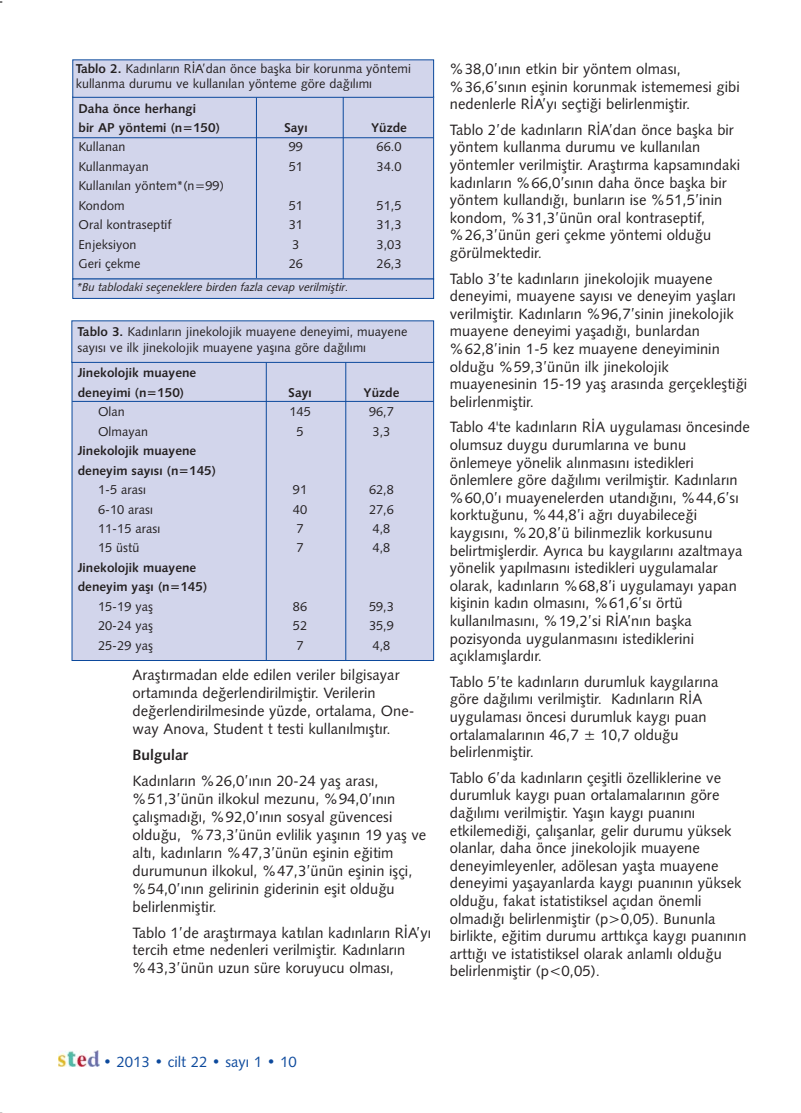
<style>
.page{position:relative;width:801px;height:1113px;background:#fff}
.page>*{position:absolute;margin:0;border:0;box-sizing:border-box;transform-origin:0 0}
.t1{font:15px/17.5px "Humanist 531 BT Roman A";color:#231f20}
.t2{font:15px "Humanist 531 BT Roman A";color:#0c499c}
.t3{font:15px "Humanist 531 BT Bold A";color:#231f20}
.t4{font:12.9px/15.5px "Humanist 531 BT Roman A";color:#231f20}
.t5{font:12.9px/19.5px "Humanist 531 BT Bold A";color:#231f20}
.t6{font:italic 11.4px "Humanist 531 BT Roman A";color:#231f20}
.s1{font-family:"Humanist 531 BT Bold A"}
</style>
<div class="page">
<img style="left:58px;top:1050px;width:42px;height:16px">
<div style="left:73px;top:97px;width:360px;height:182px;background:#d2d5eb"></div>
<div style="left:73px;top:97px;width:360px;height:182px;border:1px solid #0c499c"></div>
<div style="left:73px;top:60px;width:360px;height:37px;background:#d2d5eb"></div>
<hr style="left:73px;top:137px;width:360px;height:1px;background:#0c499c">
<hr style="left:343px;top:97px;width:1px;height:182px;background:#0c499c">
<div style="left:73px;top:279px;width:360px;height:19px;background:#d2d5eb"></div>
<hr style="left:256px;top:98px;width:1px;height:180px;background:#0c499c">
<div style="left:72px;top:362px;width:361px;height:298px;background:#d2d5eb"></div>
<div style="left:72px;top:321px;width:361px;height:41px;background:#d2d5eb"></div>
<hr style="left:72px;top:401px;width:361px;height:1px;background:#0c499c">
<hr style="left:345px;top:362px;width:1px;height:298px;background:#0c499c">
<hr style="left:266px;top:362px;width:1px;height:298px;background:#0c499c">
<p class="t4" style="left:76px;top:61px;width:337px"><span class="s1">Tablo 2.</span> Kadınların RİA’dan önce başka bir korunma yöntemi kullanma durumu ve kullanılan yönteme göre dağılımı</p>
<p class="t5" style="left:78px;top:100px;width:143px">Daha önce herhangi<br>bir AP yöntemi (n=150)</p>
<p class="t5" style="left:284px;top:119px;width:25px">Sayı</p>
<p class="t5" style="left:371px;top:119px;width:37px">Yüzde</p>
<p class="t4" style="left:78px;top:140px;width:48px">Kullanan</p>
<p class="t4" style="left:289px;top:140px;width:16px">99</p>
<p class="t4" style="left:376px;top:140px;width:26px">66.0</p>
<p class="t4" style="left:78px;top:160px;width:72px">Kullanmayan</p>
<p class="t4" style="left:289px;top:160px;width:16px">51</p>
<p class="t4" style="left:376px;top:160px;width:26px">34.0</p>
<p class="t4" style="left:78px;top:177px;width:147px;line-height:19.5px">Kullanılan yöntem*(n=99)<br>Kondom</p>
<p class="t4" style="left:289px;top:199px;width:16px">51</p>
<p class="t4" style="left:376px;top:199px;width:26px">51,5</p>
<p class="t4" style="left:78px;top:218px;width:95px">Oral kontraseptif</p>
<p class="t4" style="left:289px;top:218px;width:16px">31</p>
<p class="t4" style="left:376px;top:218px;width:26px">31,3</p>
<p class="t4" style="left:78px;top:238px;width:60px">Enjeksiyon</p>
<p class="t4" style="left:292px;top:238px;width:9px">3</p>
<p class="t4" style="left:376px;top:238px;width:26px">3,03</p>
<p class="t4" style="left:78px;top:257px;width:64px">Geri çekme</p>
<p class="t4" style="left:289px;top:257px;width:16px">26</p>
<p class="t4" style="left:376px;top:257px;width:26px">26,3</p>
<p class="t6" style="left:76px;top:282px;width:276px">*Bu tablodaki seçeneklere birden fazla cevap verilmiştir.</p>
<p class="t4" style="left:78px;top:325px;width:331px"><span class="s1">Tablo 3.</span> Kadınların jinekolojik muayene deneyimi, muayene sayısı ve ilk jinekolojik muayene yaşına göre dağılımı</p>
<p class="t5" style="left:78px;top:364px;width:120px">Jinekolojik muayene deneyimi (n=150)</p>
<p class="t5" style="left:288px;top:384px;width:25px">Sayı</p>
<p class="t5" style="left:363px;top:384px;width:37px">Yüzde</p>
<p class="t4" style="left:98px;top:405px;width:28px">Olan</p>
<p class="t4" style="left:289px;top:405px;width:23px">145</p>
<p class="t4" style="left:369px;top:405px;width:26px">96,7</p>
<p class="t4" style="left:98px;top:425px;width:52px">Olmayan</p>
<p class="t4" style="left:296px;top:425px;width:9px">5</p>
<p class="t4" style="left:372px;top:425px;width:19px">3,3</p>
<p class="t5" style="left:78px;top:442px;width:140px">Jinekolojik muayene deneyim sayısı (n=145)</p>
<p class="t4" style="left:98px;top:483px;width:50px">1-5 arası</p>
<p class="t4" style="left:293px;top:483px;width:16px">91</p>
<p class="t4" style="left:369px;top:483px;width:26px">62,8</p>
<p class="t4" style="left:98px;top:502px;width:57px">6-10 arası</p>
<p class="t4" style="left:293px;top:502px;width:16px">40</p>
<p class="t4" style="left:369px;top:502px;width:26px">27,6</p>
<p class="t4" style="left:98px;top:522px;width:64px">11-15 arası</p>
<p class="t4" style="left:296px;top:522px;width:9px">7</p>
<p class="t4" style="left:372px;top:522px;width:19px">4,8</p>
<p class="t4" style="left:98px;top:541px;width:43px">15 üstü</p>
<p class="t4" style="left:296px;top:541px;width:9px">7</p>
<p class="t4" style="left:372px;top:541px;width:19px">4,8</p>
<p class="t5" style="left:78px;top:559px;width:131px">Jinekolojik muayene deneyim yaşı (n=145)</p>
<p class="t4" style="left:98px;top:599px;width:57px">15-19 yaş</p>
<p class="t4" style="left:293px;top:599px;width:16px">86</p>
<p class="t4" style="left:369px;top:599px;width:26px">59,3</p>
<p class="t4" style="left:98px;top:619px;width:57px">20-24 yaş</p>
<p class="t4" style="left:293px;top:619px;width:16px">52</p>
<p class="t4" style="left:369px;top:619px;width:26px">35,9</p>
<p class="t4" style="left:98px;top:638px;width:57px">25-29 yaş</p>
<p class="t4" style="left:296px;top:638px;width:9px">7</p>
<p class="t4" style="left:372px;top:638px;width:19px">4,8</p>
<p class="t1" style="left:133px;top:667px;width:283px;line-height:18px">Araştırmadan elde edilen veriler bilgisayar ortamında değerlendirilmiştir. Verilerin değerlendirilmesinde yüzde, ortalama, One&shy;way Anova, Student t testi kullanılmıştır.</p>
<p class="t3" style="left:133px;top:749px;width:57px">Bulgular</p>
<p class="t1" style="left:133px;top:773px;width:295px;line-height:18px">Kadınların %26,0’ının 20-24 yaş arası, %51,3’ünün ilkokul mezunu, %94,0’ının çalışmadığı, %92,0’ının sosyal güvencesi olduğu, %73,3’ünün evlilik yaşının 19 yaş ve altı, kadınların %47,3’ünün eşinin eğitim durumunun ilkokul, %47,3’ünün eşinin işçi, %54,0’ının gelirinin giderinin eşit olduğu belirlenmiştir.</p>
<p class="t1" style="left:133px;top:924px;width:300px;line-height:18px">Tablo 1’de araştırmaya katılan kadınların RİA’yı tercih etme nedenleri verilmiştir. Kadınların %43,3’ünün uzun süre koruyucu olması,</p>
<p class="t1" style="left:450px;top:61px;width:291px">%38,0’ının etkin bir yöntem olması, %36,6’sının eşinin korunmak istememesi gibi nedenlerle RİA’yı seçtiği belirlenmiştir.</p>
<p class="t1" style="left:450px;top:122px;width:292px">Tablo 2’de kadınların RİA’dan önce başka bir yöntem kullanma durumu ve kullanılan yöntemler verilmiştir. Araştırma kapsamındaki kadınların %66,0’sının daha önce başka bir yöntem kullandığı, bunların ise %51,5’inin kondom, %31,3’ünün oral kontraseptif, %26,3’ünün geri çekme yöntemi olduğu görülmektedir.</p>
<p class="t1" style="left:450px;top:271px;width:299px">Tablo 3’te kadınların jinekolojik muayene deneyimi, muayene sayısı ve deneyim yaşları verilmiştir. Kadınların %96,7’sinin jinekolojik muayene deneyimi yaşadığı, bunlardan %62,8’inin 1-5 kez muayene deneyiminin olduğu %59,3’ünün ilk jinekolojik muayenesinin 15-19 yaş arasında gerçekleştiği belirlenmiştir.</p>
<p class="t1" style="left:450px;top:420px;width:301px">Tablo 4'te kadınların RİA uygulaması öncesinde olumsuz duygu durumlarına ve bunu önlemeye yönelik alınmasını istedikleri önlemlere göre dağılımı verilmiştir. Kadınların %60,0’ı muayenelerden utandığını, %44,6’sı korktuğunu, %44,8’i ağrı duyabileceği kaygısını, %20,8’ü bilinmezlik korkusunu belirtmişlerdir. Ayrıca bu kaygılarını azaltmaya yönelik yapılmasını istedikleri uygulamalar olarak, kadınların %68,8’i uygulamayı yapan kişinin kadın olmasını, %61,6’sı örtü kullanılmasını, %19,2’si RİA’nın başka pozisyonda uygulanmasını istediklerini açıklamışlardır.</p>
<p class="t1" style="left:450px;top:674px;width:270px">Tablo 5’te kadınların durumluk kaygılarına göre dağılımı verilmiştir. Kadınların RİA uygulaması öncesi durumluk kaygı puan ortalamalarının 46,7 ± 10,7 olduğu belirlenmiştir.</p>
<p class="t1" style="left:450px;top:770px;width:298px">Tablo 6’da kadınların çeşitli özelliklerine ve durumluk kaygı puan ortalamalarının göre dağılımı verilmiştir. Yaşın kaygı puanını etkilemediği, çalışanlar, gelir durumu yüksek olanlar, daha önce jinekolojik muayene deneyimleyenler, adölesan yaşta muayene deneyimi yaşayanlarda kaygı puanının yüksek olduğu, fakat istatistiksel açıdan önemli olmadığı belirlenmiştir (p&gt;0,05). Bununla birlikte, eğitim durumu arttıkça kaygı puanının arttığı ve istatistiksel olarak anlamlı olduğu belirlenmiştir (p&lt;0,05).</p>
<p class="t2" style="left:103px;top:1055px;width:195px">• 2013 • cilt 22 • sayý 1 • 10</p>
</div>
